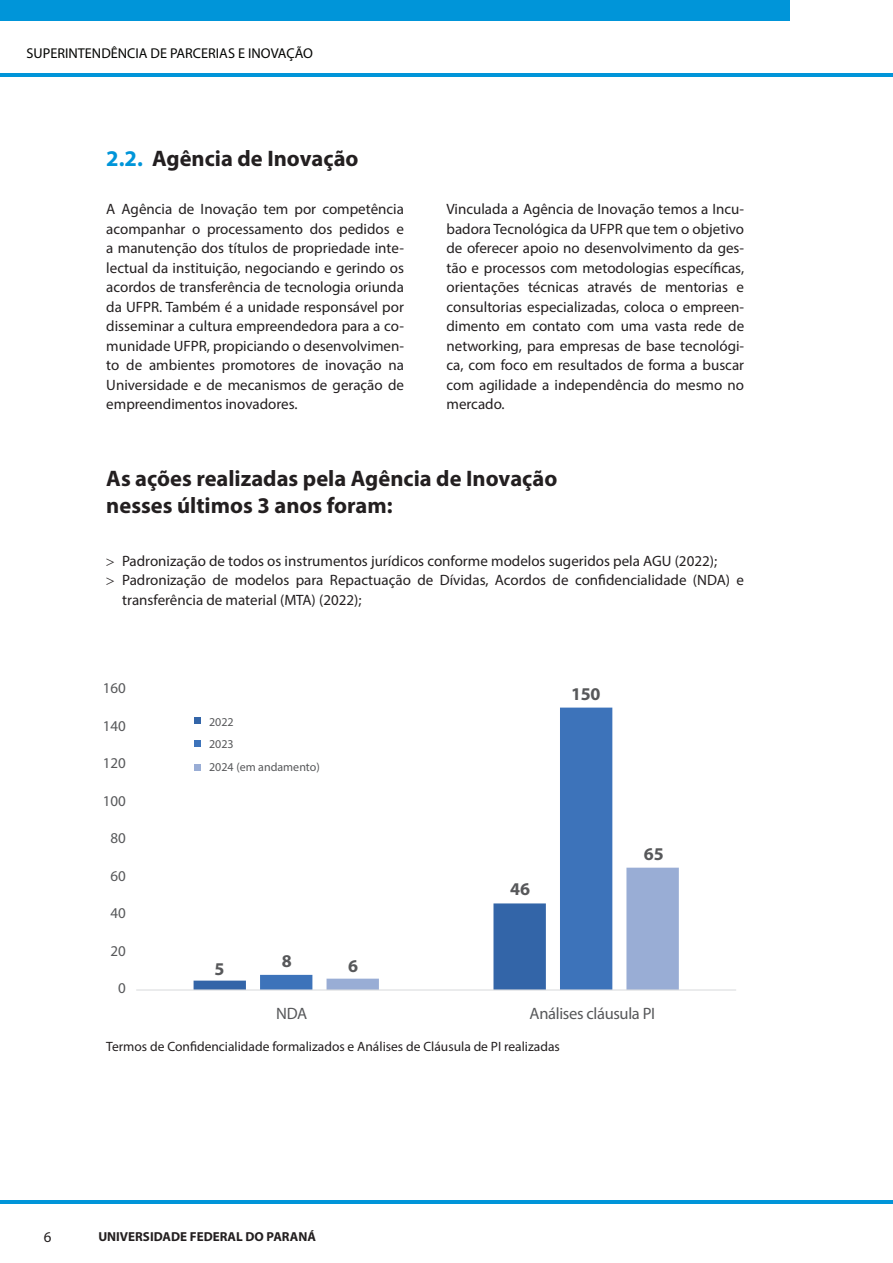
<style>
.page{position:relative;width:893px;height:1263px;background:#fff}
.page>*{position:absolute;margin:0;border:0;box-sizing:border-box;transform-origin:0 0}
.subtitulo{font:700 22.5px/27px "Myriad Pro";color:#231f20}
.t1{font:700 18px "Myriad Pro";letter-spacing:-.01em;color:#57585a}
.t2{font:16.5px "Myriad Pro";letter-spacing:-.02em;color:#57585a}
.tx_corpo{font:15px/19.5px "Myriad Pro";color:#231f20;text-align:justify}
.t3{font:15px "Myriad Pro";color:#57585a}
.t4{font:14.25px "Myriad Pro";color:#040503}
.legenda_graficos{font:13.5px "Myriad Pro";color:#231f20}
.t5{font:700 13.05px "Myriad Pro";color:#231f20}
.t6{font:12px/22.5px "Myriad Pro";color:#57585a}
.s1{color:#0095d9}
</style>
<div class="page">
<div style="left:0;top:0;width:790px;height:20px;background:#0095d9"></div>
<hr style="left:0;top:73px;width:893px;height:4px;background:#0095d9">
<hr style="left:0;top:1200px;width:893px;height:3px;background:#0095d9">
<div style="left:560px;top:708px;width:52px;height:160px;background:#3d73ba"></div>
<svg style="left:194px;top:868px;width:485px;height:121px"></svg>
<hr style="left:136px;top:989px;width:600px;height:1px;background:#dcdddf">
<div style="left:194px;top:717px;width:7px;height:7px;background:#3365a8"></div>
<div style="left:194px;top:740px;width:7px;height:7px;background:#3d73ba"></div>
<div style="left:194px;top:764px;width:7px;height:6px;background:#99add5"></div>
<p class="t4" style="left:27px;top:45px;width:288px">SUPERINTENDÊNCIA DE PARCERIAS E INOVAÇÃO</p>
<p class="subtitulo" style="left:106px;top:144px;width:254px"><span class="s1">2.2.</span> Agência de Inovação</p>
<p class="tx_corpo" style="left:106px;top:199px;width:299px">A Agência de Inovação tem por competência acompanhar o processamento dos pedidos e a manutenção dos títulos de propriedade inte&shy;lectual da instituição, negociando e gerindo os acordos de transferência de tecnologia oriunda da UFPR. Também é a unidade responsável por disseminar a cultura empreendedora para a co&shy;munidade UFPR, propiciando o desenvolvimen&shy;to de ambientes promotores de inovação na Universidade e de mecanismos de geração de empreendimentos inovadores.</p>
<p class="tx_corpo" style="left:446px;top:199px;width:299px">Vinculada a Agência de Inovação temos a Incu&shy;badora Tecnológica da UFPR que tem o objetivo de oferecer apoio no desenvolvimento da ges&shy;tão e processos com metodologias específicas, orientações técnicas através de mentorias e consultorias especializadas, coloca o empreen&shy;dimento em contato com uma vasta rede de networking, para empresas de base tecnológi&shy;ca, com foco em resultados de forma a buscar com agilidade a independência do mesmo no mercado.</p>
<p class="subtitulo" style="left:106px;top:464px;width:452px">As ações realizadas pela Agência de Inovação nesses últimos 3 anos foram:</p>
<p class="tx_corpo" style="left:122px;top:551px;width:597px">Padronização de todos os instrumentos jurídicos conforme modelos sugeridos pela AGU (2022);</p>
<p class="tx_corpo" style="left:122px;top:570px;width:623px">Padronização de modelos para Repactuação de Dívidas, Acordos de confidencialidade (NDA) e transferência de material (MTA) (2022);</p>
<p class="t3" style="left:103px;top:679px;width:25px">160</p>
<p class="t3" style="left:103px;top:716px;width:25px">140</p>
<p class="t3" style="left:103px;top:754px;width:25px">120</p>
<p class="t3" style="left:103px;top:791px;width:25px">100</p>
<p class="t3" style="left:111px;top:829px;width:17px">80</p>
<p class="t3" style="left:111px;top:866px;width:17px">60</p>
<p class="t3" style="left:111px;top:904px;width:17px">40</p>
<p class="t3" style="left:111px;top:941px;width:17px">20</p>
<p class="t3" style="left:118px;top:979px;width:9px">0</p>
<p class="t6" style="left:209px;top:710px;width:112px">2022<br>2023<br>2024 (em andamento)</p>
<p class="t1" style="left:215px;top:957px;width:11px">5</p>
<p class="t1" style="left:282px;top:949px;width:11px">8</p>
<p class="t1" style="left:348px;top:954px;width:11px">6</p>
<p class="t1" style="left:571px;top:682px;width:31px">150</p>
<p class="t1" style="left:510px;top:877px;width:21px">46</p>
<p class="t1" style="left:644px;top:842px;width:21px">65</p>
<p class="t2" style="left:276px;top:1003px;width:33px">NDA</p>
<p class="t2" style="left:530px;top:1003px;width:127px">Análises cláusula PI</p>
<p class="legenda_graficos" style="left:106px;top:1038px;width:455px">Termos de Confidencialidade formalizados e Análises de Cláusula de PI realizadas</p>
<p class="tx_corpo" style="left:44px;top:1227px;width:9px">6</p>
<p class="t5" style="left:98px;top:1228px;width:219px">UNIVERSIDADE FEDERAL DO PARANÁ</p>
</div>
